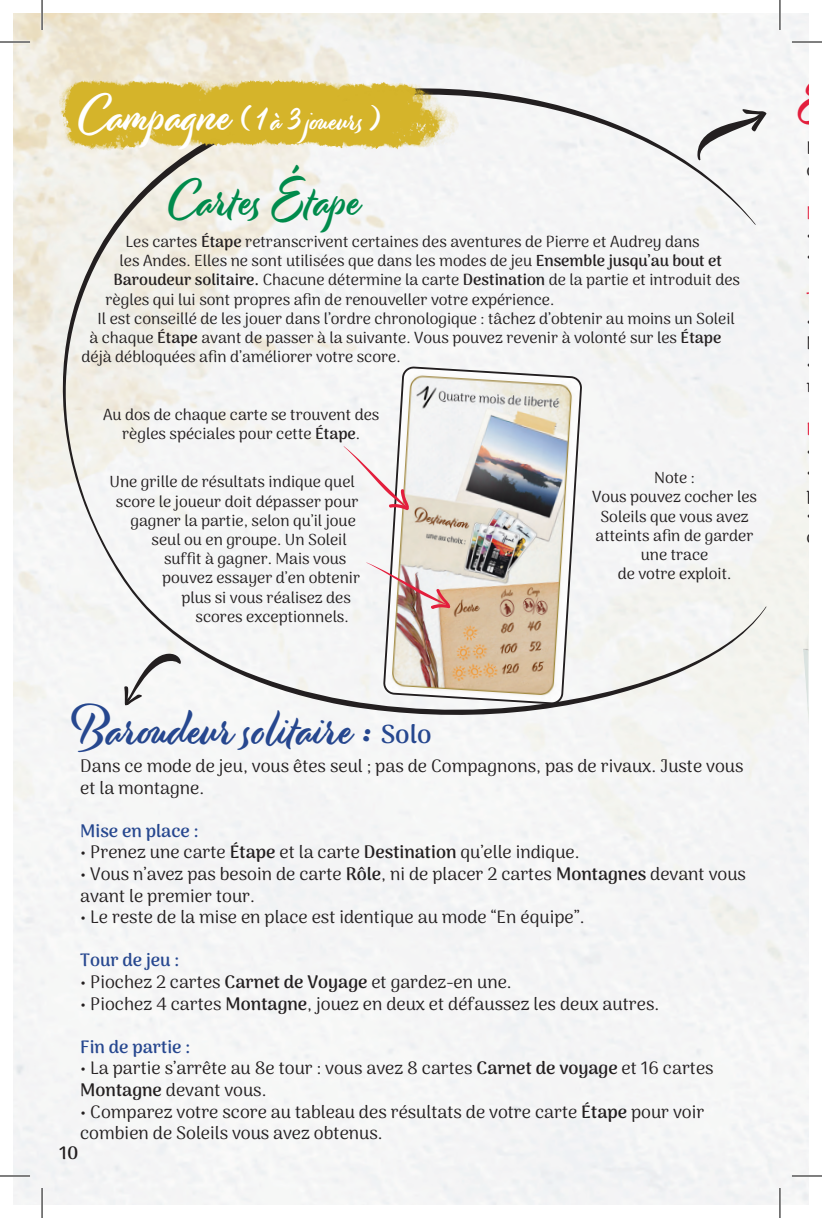
<style>
.page{position:relative;width:822px;height:1218px;background:#fff}
.page>*{position:absolute;margin:0;border:0;box-sizing:border-box;transform-origin:0 0}
.t1{font:48px "Modish";color:#26478f}
.t2{font:48px "Modish";color:#008b4c}
.t3{font:48px "Modish";color:#e31f3d}
.t4{font:30px "Modish";color:#fff}
.t5{font:18px/21.6px "Arima Koshi";color:#231f20}
.t6{font:700 18px "Arima Koshi";color:#26478f}
.t7{font:700 18px "Arima Koshi";color:#e31f3d}
.t8{font:700 18px "Arima Koshi";color:#231f20}
.t9{font:16px/19.2px "Arima Koshi";color:#231f20;text-align:center}
.s1{font-size:48px}
.s2{font-weight:700}
.s3{font-family:"Arima Koshi";font-weight:700;font-size:26px}
</style>
<div class="page">
<div style="left:655px;top:458px;width:152px;height:746px;background:#f4f4f5"></div>
<svg style="left:53px;top:51px;width:713px;height:673px;fill:#f4f4f5"></svg>
<img style="left:59px;top:72px;width:399px;height:79px">
<img style="left:804px;top:701px;width:3px;height:44px">
<img style="left:382px;top:366px;width:201px;height:340px">
<svg style="left:124px;top:653px;width:57px;height:52px"></svg>
<svg style="left:697px;top:109px;width:69px;height:51px"></svg>
<img style="left:366px;top:562px;width:84px;height:48px">
<svg style="left:343px;top:446px;width:66px;height:64px"></svg>
<hr style="left:791px;top:1175px;width:30px;height:2px;background:#fff">
<hr style="left:778px;top:1188px;width:2px;height:30px;background:#fff">
<hr style="left:0;top:42px;width:30px;height:1px;background:#000">
<hr style="left:791px;top:42px;width:30px;height:1px;background:#000">
<hr style="left:0;top:1176px;width:30px;height:1px;background:#000">
<hr style="left:791px;top:1176px;width:30px;height:1px;background:#000">
<hr style="left:42px;top:0;width:1px;height:30px;background:#000">
<hr style="left:42px;top:1188px;width:1px;height:30px;background:#000">
<hr style="left:779px;top:0;width:1px;height:30px;background:#000">
<hr style="left:779px;top:1188px;width:1px;height:30px;background:#000">
<h2 class="t4" style="left:78px;top:101px;width:302px"><span class="s1">Campagne</span> ( 1 à 3 joueurs )</h2>
<h1 class="t2" style="left:168px;top:169px;width:195px">Cartes Étape</h1>
<p class="t9" style="left:125px;top:232px;width:575px">Les cartes <span class="s2">Étape</span> retranscrivent certaines des aventures de Pierre et Audrey dans</p>
<p class="t9" style="left:119px;top:251px;width:603px">les Andes. Elles ne sont utilisées que dans les modes de jeu <span class="s2">Ensemble jusqu’au bout et</span></p>
<p class="t9" style="left:113px;top:270px;width:627px"><span class="s2">Baroudeur solitaire.</span> Chacune détermine la carte <span class="s2">Destination</span> de la partie et introduit des</p>
<p class="t9" style="left:105px;top:289px;width:450px">règles qui lui sont propres afin de renouveller votre expérience.</p>
<p class="t9" style="left:97px;top:309px;width:638px">Il est conseillé de les jouer dans l’ordre chronologique : tâchez d’obtenir au moins un Soleil</p>
<p class="t9" style="left:89px;top:328px;width:633px">à chaque <span class="s2">Étape</span> avant de passer à la suivante. Vous pouvez revenir à volonté sur les <span class="s2">Étape</span></p>
<p class="t9" style="left:81px;top:347px;width:320px">déjà débloquées afin d’améliorer votre score.</p>
<p class="t9" style="left:103px;top:405px;width:278px">Au dos de chaque carte se trouvent des règles spéciales pour cette <span class="s2">Étape</span>.</p>
<p class="t9" style="left:109px;top:472px;width:247px">Une grille de résultats indique quel</p>
<p class="t9" style="left:116px;top:491px;width:244px">score le joueur doit dépasser pour</p>
<p class="t9" style="left:130px;top:511px;width:227px">gagner la partie, selon qu’il joue</p>
<p class="t9" style="left:151px;top:530px;width:196px">seul ou en groupe. Un Soleil</p>
<p class="t9" style="left:164px;top:549px;width:184px">suffit à gagner. Mais vous</p>
<p class="t9" style="left:162px;top:568px;width:199px">pouvez essayer d’en obtenir</p>
<p class="t9" style="left:181px;top:587px;width:171px">plus si vous réalisez des</p>
<p class="t9" style="left:195px;top:607px;width:154px">scores exceptionnels.</p>
<p class="t9" style="left:591px;top:468px;width:166px">Note :<br>Vous pouvez cocher les<br>Soleils que vous avez atteints afin de garder une trace<br>de votre exploit.</p>
<h1 class="t1" style="left:71px;top:698px;width:361px">Baroudeur solitaire : <span class="s3">Solo</span></h1>
<p class="t5" style="left:80px;top:755px;width:664px">Dans ce mode de jeu, vous êtes seul ; pas de Compagnons, pas de rivaux. Juste vous et la montagne.</p>
<p class="t6" style="left:80px;top:820px;width:120px">Mise en place :</p>
<p class="t5" style="left:80px;top:841px;width:500px">• Prenez une carte <span class="s2">Étape</span> et la carte <span class="s2">Destination</span> qu’elle indique.</p>
<p class="t5" style="left:80px;top:863px;width:666px">• Vous n’avez pas besoin de carte <span class="s2">Rôle</span>, ni de placer 2 cartes <span class="s2">Montagnes</span> devant vous avant le premier tour.</p>
<p class="t5" style="left:80px;top:906px;width:505px">• Le reste de la mise en place est identique au mode “En équipe”.</p>
<p class="t6" style="left:80px;top:949px;width:101px">Tour de jeu :</p>
<p class="t5" style="left:80px;top:971px;width:432px">• Piochez 2 cartes <span class="s2">Carnet de Voyage</span> et gardez-en une.</p>
<p class="t5" style="left:80px;top:992px;width:580px">• Piochez 4 cartes <span class="s2">Montagne</span>, jouez en deux et défaussez les deux autres.</p>
<p class="t6" style="left:80px;top:1036px;width:111px">Fin de partie :</p>
<p class="t5" style="left:80px;top:1057px;width:634px">• La partie s’arrête au 8e tour : vous avez 8 cartes <span class="s2">Carnet de voyage</span> et 16 cartes<br><span class="s2">Montagne</span> devant vous.</p>
<p class="t5" style="left:80px;top:1100px;width:625px">• Comparez votre score au tableau des résultats de votre carte <span class="s2">Étape</span> pour voir combien de Soleils vous avez obtenus.</p>
<p class="t8" style="left:59px;top:1142px;width:21px">10</p>
<h1 class="t3" style="left:797px;top:72px;width:37px">E</h1>
<p class="t5" style="left:805px;top:137px;width:22px">D ou</p>
<p class="t7" style="left:805px;top:202px;width:17px">M</p>
<p class="t5" style="left:805px;top:224px;width:20px">• L</p>
<p class="t5" style="left:805px;top:245px;width:20px">• L</p>
<p class="t5" style="left:805px;top:310px;width:20px">• L</p>
<p class="t8" style="left:805px;top:332px;width:17px">M</p>
<p class="t5" style="left:805px;top:353px;width:21px">• E m</p>
<p class="t7" style="left:805px;top:418px;width:16px">Fi</p>
<p class="t5" style="left:805px;top:440px;width:20px">• L</p>
<p class="t5" style="left:805px;top:461px;width:22px">• S po • co</p>
</div>
